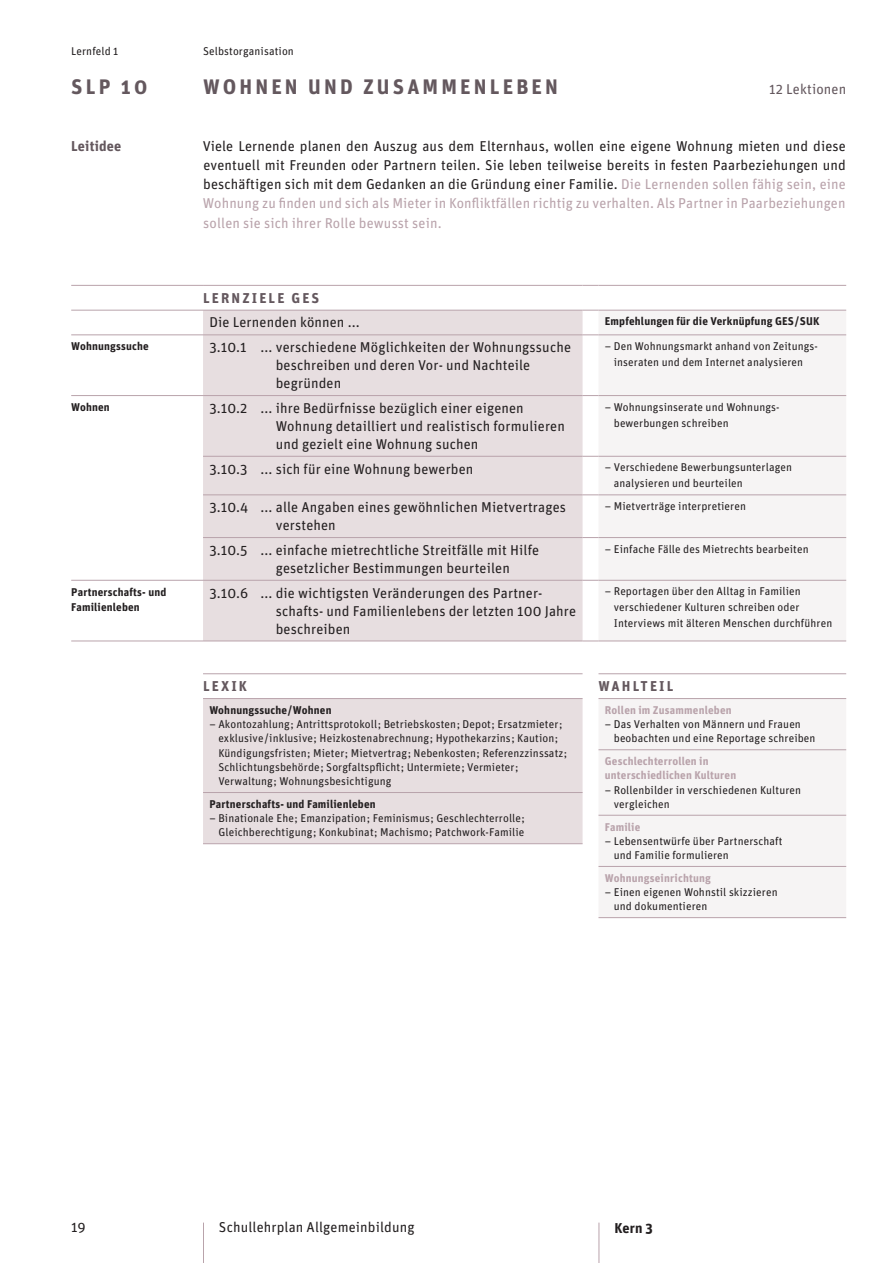
<style>
.page{position:relative;width:893px;height:1263px;background:#fff}
.page>*{position:absolute;margin:0;border:0;box-sizing:border-box;transform-origin:0 0}
.t1{font:700 21px "Unit";letter-spacing:.15em;color:#64585e}
.t2{font:14.25px/18px "Unit";letter-spacing:.01em;color:#231f20}
.t3{font:700 14.25px "Unit";letter-spacing:.15em;color:#64585e}
.t4{font:14.25px "Unit";letter-spacing:.01em;color:#64585e}
.t5{font:700 14.25px "Unit";color:#231f20}
.t6{font:11.25px/14.2px "Unit";letter-spacing:.01em;color:#231f20}
.t7{font:700 11.25px/15.9px "Unit";letter-spacing:.015em;color:#231f20}
.t8{font:700 11.25px/14.2px "Unit";letter-spacing:.015em;color:#b9a3ab}
.s1{color:#b9a3ab}
</style>
<div class="page">
<hr style="left:203px;top:1222px;width:1px;height:41px;background:#b9a3ab">
<hr style="left:598px;top:1222px;width:1px;height:41px;background:#b9a3ab">
<div style="left:203px;top:311px;width:380px;height:329px;background:#e7dee0"></div>
<div style="left:598px;top:311px;width:248px;height:329px;background:#f6f4f4"></div>
<hr style="left:203px;top:395px;width:380px;height:1px;background:#b9a3ab">
<svg style="left:583px;top:395px;width:15px;height:1px"></svg>
<hr style="left:203px;top:456px;width:380px;height:1px;background:#b9a3ab">
<svg style="left:583px;top:456px;width:15px;height:1px"></svg>
<hr style="left:598px;top:456px;width:248px;height:1px;background:#b9a3ab">
<hr style="left:203px;top:495px;width:380px;height:1px;background:#b9a3ab">
<svg style="left:583px;top:495px;width:15px;height:1px"></svg>
<hr style="left:598px;top:495px;width:248px;height:1px;background:#b9a3ab">
<hr style="left:203px;top:537px;width:380px;height:1px;background:#b9a3ab">
<svg style="left:583px;top:537px;width:15px;height:1px"></svg>
<hr style="left:598px;top:537px;width:248px;height:1px;background:#b9a3ab">
<hr style="left:598px;top:395px;width:248px;height:1px;background:#b9a3ab">
<hr style="left:598px;top:335px;width:248px;height:1px;background:#b9a3ab">
<hr style="left:203px;top:335px;width:380px;height:1px;background:#b9a3ab">
<svg style="left:583px;top:335px;width:15px;height:1px"></svg>
<hr style="left:71px;top:335px;width:132px;height:1px;background:#b9a3ab">
<svg style="left:71px;top:285px;width:775px;height:26px"></svg>
<hr style="left:598px;top:310px;width:248px;height:1px;background:#b9a3ab">
<hr style="left:71px;top:310px;width:132px;height:1px;background:#b9a3ab">
<hr style="left:71px;top:640px;width:132px;height:1px;background:#b9a3ab">
<hr style="left:203px;top:580px;width:380px;height:1px;background:#b9a3ab">
<hr style="left:203px;top:640px;width:380px;height:1px;background:#b9a3ab">
<svg style="left:583px;top:580px;width:15px;height:1px"></svg>
<svg style="left:583px;top:640px;width:15px;height:1px"></svg>
<hr style="left:598px;top:580px;width:248px;height:1px;background:#b9a3ab">
<hr style="left:598px;top:640px;width:248px;height:1px;background:#b9a3ab">
<hr style="left:71px;top:580px;width:132px;height:1px;background:#b9a3ab">
<hr style="left:71px;top:395px;width:132px;height:1px;background:#b9a3ab">
<div style="left:203px;top:699px;width:380px;height:144px;background:#e7dee0"></div>
<hr style="left:203px;top:673px;width:380px;height:1px;background:#b9a3ab">
<hr style="left:203px;top:698px;width:380px;height:1px;background:#b9a3ab">
<hr style="left:203px;top:792px;width:380px;height:1px;background:#b9a3ab">
<hr style="left:203px;top:843px;width:380px;height:1px;background:#b9a3ab">
<div style="left:598px;top:699px;width:248px;height:218px;background:#f6f4f4"></div>
<hr style="left:598px;top:749px;width:248px;height:1px;background:#b9a3ab">
<hr style="left:598px;top:815px;width:248px;height:1px;background:#b9a3ab">
<hr style="left:598px;top:866px;width:248px;height:1px;background:#b9a3ab">
<hr style="left:598px;top:917px;width:248px;height:1px;background:#b9a3ab">
<hr style="left:598px;top:673px;width:248px;height:1px;background:#b9a3ab">
<hr style="left:598px;top:698px;width:248px;height:1px;background:#b9a3ab">
<p class="t6" style="left:71px;top:44px;width:49px">Lernfeld 1</p>
<p class="t6" style="left:203px;top:44px;width:92px">Selbstorganisation</p>
<h1 class="t1" style="left:71px;top:73px;width:78px">SL P 10</h1>
<h1 class="t1" style="left:203px;top:73px;width:356px">Wohnen und Zusammenleben</h1>
<p class="t4" style="left:769px;top:80px;width:79px">12 Lektionen</p>
<p class="t3" style="left:71px;top:137px;width:52px">Leitidee</p>
<p class="t2" style="left:203px;top:136px;width:645px;line-height:19.2px;text-align:justify">Viele Lernende planen den Auszug aus dem Elternhaus, wollen eine eigene Wohnung mieten und diese eventuell mit Freunden oder Partnern teilen. Sie leben teilweise bereits in festen Paarbeziehungen und beschäftigen sich mit dem Gedanken an die Gründung einer Familie. <span class="s1">Die Lernenden sollen fähig sein, eine Wohnung zu finden und sich als Mieter in Konfliktfällen richtig zu verhalten. Als Partner in Paarbeziehungen sollen sie sich ihrer Rolle bewusst sein.</span></p>
<p class="t3" style="left:203px;top:289px;width:99px">L ernziele GES</p>
<p class="t2" style="left:209px;top:313px;width:152px">Die Lernenden können ...</p>
<p class="t7" style="left:605px;top:313px;width:176px">Empfehlungen für die Verknüpfung GES</p>
<p class="t7" style="left:795px;top:313px;width:26px">/ SU K</p>
<p class="t7" style="left:71px;top:338px;width:79px">Wohnungssuche</p>
<p class="t2" style="left:276px;top:338px;width:297px;text-indent:-66px">3.10.1 ... verschiedene Möglichkeiten der Wohnungssuche beschreiben und deren Vor- und Nachteile begründen</p>
<p class="t6" style="left:605px;top:338px;width:213px;line-height:15.9px;text-align:center">– Den Wohnungsmarkt anhand von Zeitungs&shy;inseraten und dem Internet analysieren</p>
<p class="t7" style="left:71px;top:399px;width:40px">Wohnen</p>
<p class="t2" style="left:276px;top:399px;width:291px;text-indent:-66px">3.10.2 ... ihre Bedürfnisse bezüglich einer eigenen<br>Wohnung detailliert und realistisch formulieren und gezielt eine Wohnung suchen</p>
<p class="t6" style="left:614px;top:399px;width:166px;line-height:15.9px;text-indent:-9px">– Wohnungsinserate und Wohnungs&shy;bewerbungen schreiben</p>
<p class="t2" style="left:209px;top:459px;width:266px">3.10.3 ... sich für eine Wohnung bewerben</p>
<p class="t6" style="left:614px;top:459px;width:180px;line-height:15.9px;text-indent:-9px">– Verschiedene Bewerbungsunterlagen analysieren und beurteilen</p>
<p class="t2" style="left:276px;top:498px;width:292px;text-indent:-66px">3.10.4 ... alle Angaben eines gewöhnlichen Mietvertrages verstehen</p>
<p class="t6" style="left:605px;top:499px;width:143px">– Mietverträge interpretieren</p>
<p class="t2" style="left:276px;top:541px;width:265px;text-indent:-66px">3.10.5 ... einfache mietrechtliche Streitfälle mit Hilfe gesetzlicher Bestimmungen beurteilen</p>
<p class="t6" style="left:605px;top:542px;width:205px">– Einfache Fälle des Mietrechts bearbeiten</p>
<p class="t7" style="left:71px;top:583px;width:97px">Partnerschafts- und<br>Familienleben</p>
<p class="t2" style="left:276px;top:583px;width:302px;text-indent:-66px">3.10.6 ... die wichtigsten Veränderungen des Partner&shy;schafts- und Familienlebens der letzten 100 Jahre beschreiben</p>
<p class="t6" style="left:614px;top:583px;width:220px;line-height:15.9px;text-indent:-9px">– Reportagen über den Alltag in Familien verschiedener Kulturen schreiben oder<br>Interviews mit älteren Menschen durchführen</p>
<p class="t3" style="left:203px;top:677px;width:44px">L exik</p>
<p class="t7" style="left:209px;top:702px;width:124px">Wohnungssuche/Wohnen</p>
<p class="t6" style="left:218px;top:717px;width:350px;text-indent:-9px">– Akontozahlung; Antrittsprotokoll; Betriebskosten; Depot; Ersatzmieter; exklusive/inklusive; Heizkostenabrechnung; Hypothekarzins; Kaution; Kündigungsfristen; Mieter; Mietvertrag; Nebenkosten; Referenzzinssatz; Schlichtungsbehörde; Sorgfaltspflicht; Untermiete; Vermieter; Verwaltung; Wohnungsbesichtigung</p>
<p class="t7" style="left:209px;top:796px;width:168px">Partnerschafts- und Familienleben</p>
<p class="t6" style="left:209px;top:811px;width:317px;text-align:right">– Binationale Ehe; Emanzipation; Feminismus; Geschlechterrolle;<br>Gleichberechtigung; Konkubinat; Machismo; Patchwork-Familie</p>
<p class="t3" style="left:598px;top:677px;width:77px">Wahlteil</p>
<p class="t8" style="left:605px;top:702px;width:128px">Rollen im Zusammenleben</p>
<p class="t6" style="left:614px;top:717px;width:203px;text-indent:-9px">– Das Verhalten von Männern und Frauen beobachten und eine Reportage schreiben</p>
<p class="t8" style="left:605px;top:754px;width:133px">Geschlechterrollen in unterschiedlichen Kulturen</p>
<p class="t6" style="left:614px;top:782px;width:189px;text-indent:-9px">– Rollenbilder in verschiedenen Kulturen vergleichen</p>
<p class="t8" style="left:605px;top:819px;width:37px">Familie</p>
<p class="t6" style="left:614px;top:833px;width:170px;text-indent:-9px">– Lebensentwürfe über Partnerschaft und Familie formulieren</p>
<p class="t8" style="left:605px;top:870px;width:108px">Wohnungseinrichtung</p>
<p class="t6" style="left:614px;top:885px;width:165px;text-indent:-9px">– Einen eigenen Wohnstil skizzieren und dokumentieren</p>
<p class="t2" style="left:71px;top:1218px;width:16px">19</p>
<p class="t2" style="left:219px;top:1218px;width:197px">Schullehrplan Allgemeinbildung</p>
<p class="t5" style="left:614px;top:1219px;width:40px">Kern 3</p>
</div>
